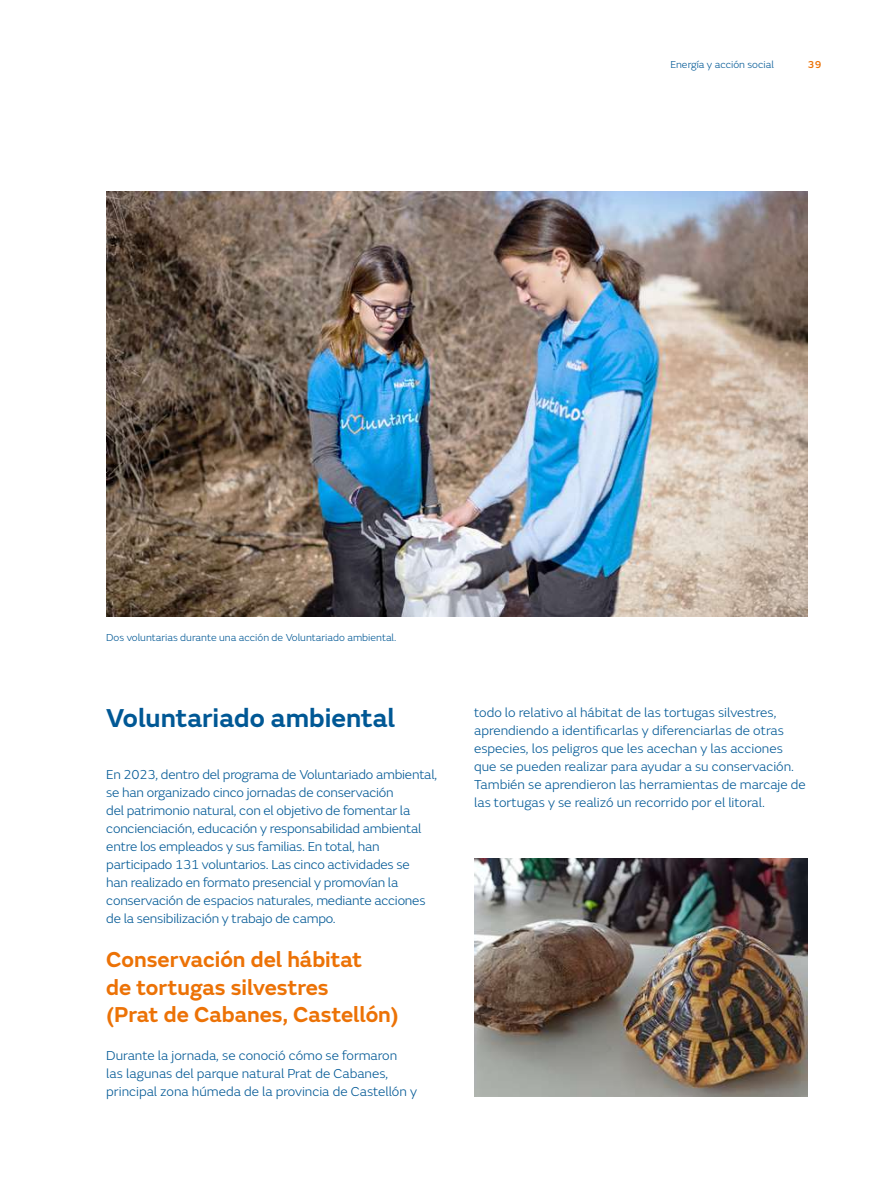
<style>
.page{position:relative;width:893px;height:1191px;background:#fff}
.page>*{position:absolute;margin:0;border:0;box-sizing:border-box;transform-origin:0 0}
.t1{font:600 27px "FS Emeric";color:#005895}
.t2{font:600 22.5px/27px "FS Emeric";color:#ec7206}
.t3{font:300 13.5px/18px "FS Emeric";letter-spacing:-.015em;color:#005895}
.t4{font:300 10.5px "FS Emeric";color:#005895}
.t5{font:500 10.5px "FS Emeric";color:#ec7206}
</style>
<div class="page">
<img style="left:106px;top:191px;width:702px;height:426px">
<img style="left:474px;top:858px;width:334px;height:238px">
<p class="t4" style="left:670px;top:57px;width:105px">Energía y acción social</p>
<p class="t5" style="left:808px;top:56px;width:15px">39</p>
<p class="t4" style="left:106px;top:631px;width:292px">Dos voluntarias durante una acción de Voluntariado ambiental.</p>
<h1 class="t1" style="left:106px;top:697px;width:290px">Voluntariado ambiental</h1>
<p class="t3" style="left:106px;top:765px;width:332px">En 2023, dentro del programa de Voluntariado ambiental, se han organizado cinco jornadas de conservación<br>del patrimonio natural, con el objetivo de fomentar la concienciación, educación y responsabilidad ambiental entre los empleados y sus familias. En total, han participado 131 voluntarios. Las cinco actividades se<br>han realizado en formato presencial y promovían la conservación de espacios naturales, mediante acciones de la sensibilización y trabajo de campo.</p>
<h2 class="t2" style="left:106px;top:944px;width:294px">Conservación del hábitat<br>de tortugas silvestres<br>(Prat de Cabanes, Castellón)</h2>
<p class="t3" style="left:106px;top:1045px;width:312px">Durante la jornada, se conoció cómo se formaron las lagunas del parque natural Prat de Cabanes, principal zona húmeda de la provincia de Castellón y</p>
<p class="t3" style="left:474px;top:703px;width:333px">todo lo relativo al hábitat de las tortugas silvestres, aprendiendo a identificarlas y diferenciarlas de otras especies, los peligros que les acechan y las acciones que se pueden realizar para ayudar a su conservación.<br>También se aprendieron las herramientas de marcaje de las tortugas y se realizó un recorrido por el litoral.</p>
</div>
